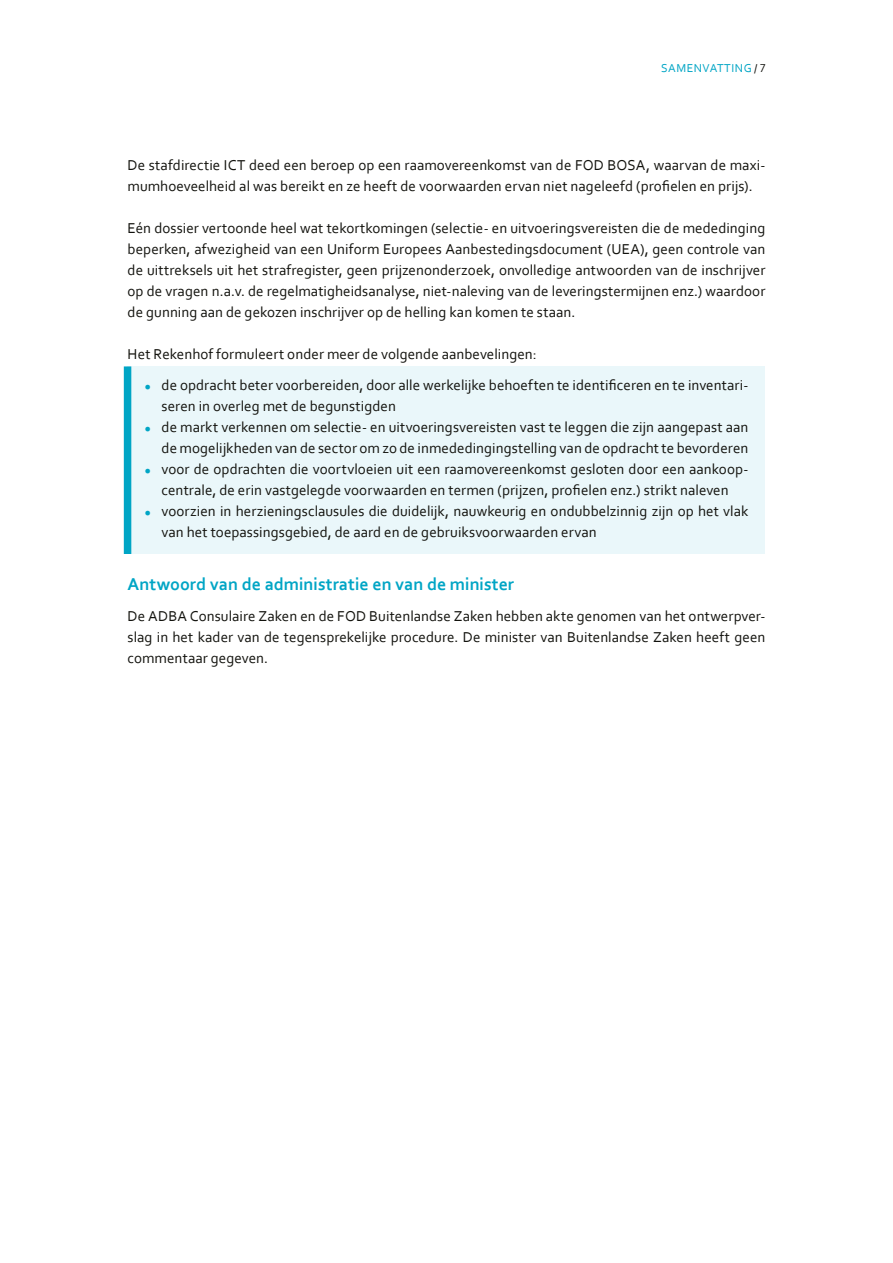
<style>
.page{position:relative;width:893px;height:1263px;background:#fff}
.page>*{position:absolute;margin:0;border:0;box-sizing:border-box;transform-origin:0 0}
.t1{font:700 18px "Corbel";color:#00a5c5}
.t2{font:15px/21px "Corbel";letter-spacing:.005em;color:#12120d}
.t3{font:12px "Corbel";letter-spacing:.04em;color:#00a5c5}
.s1{color:#12120d}
.s2{color:#00a5c5}
</style>
<div class="page">
<div style="left:128px;top:366px;width:637px;height:188px;background:#eaf7fa"></div>
<div style="left:124px;top:366px;width:7px;height:188px;background:#00a5c5"></div>
<p class="t3" style="left:661px;top:60px;width:106px">SAMENVATTING <span class="s1">/ 7</span></p>
<p class="t2" style="left:128px;top:154px;width:639px">De stafdirectie ICT deed een beroep op een raamovereenkomst van de FOD BOSA, waarvan de maxi&shy;mumhoeveelheid al was bereikt en ze heeft de voorwaarden ervan niet nageleefd (profielen en prijs).</p>
<p class="t2" style="left:128px;top:217px;width:639px;text-align:justify">Eén dossier vertoonde heel wat tekortkomingen (selectie- en uitvoeringsvereisten die de mededinging beperken, afwezigheid van een Uniform Europees Aanbestedingsdocument (UEA), geen controle van de uittreksels uit het strafregister, geen prijzenonderzoek, onvolledige antwoorden van de inschrijver op de vragen n.a.v. de regelmatigheidsanalyse, niet-naleving van de leveringstermijnen enz.) waardoor de gunning aan de gekozen inschrijver op de helling kan komen te staan.</p>
<p class="t2" style="left:128px;top:343px;width:411px">Het Rekenhof formuleert onder meer de volgende aanbevelingen:</p>
<p class="t2" style="left:162px;top:374px;width:588px;text-indent:-17px"><span class="s2">•</span> de opdracht beter voorbereiden, door alle werkelijke behoeften te identificeren en te inventari&shy;seren in overleg met de begunstigden</p>
<p class="t2" style="left:145px;top:416px;width:605px;text-align:right"><span class="s2">•</span> de markt verkennen om selectie- en uitvoeringsvereisten vast te leggen die zijn aangepast aan de mogelijkheden van de sector om zo de inmededingingstelling van de opdracht te bevorderen</p>
<p class="t2" style="left:145px;top:458px;width:605px;text-align:center"><span class="s2">•</span> voor de opdrachten die voortvloeien uit een raamovereenkomst gesloten door een aankoop&shy;centrale, de erin vastgelegde voorwaarden en termen (prijzen, profielen enz.) strikt naleven</p>
<p class="t2" style="left:162px;top:500px;width:588px;text-indent:-17px"><span class="s2">•</span> voorzien in herzieningsclausules die duidelijk, nauwkeurig en ondubbelzinnig zijn op het vlak van het toepassingsgebied, de aard en de gebruiksvoorwaarden ervan</p>
<p class="t1" style="left:128px;top:573px;width:388px">Antwoord van de administratie en van de minister</p>
<p class="t2" style="left:128px;top:605px;width:639px;text-align:justify">De ADBA Consulaire Zaken en de FOD Buitenlandse Zaken hebben akte genomen van het ontwerpver&shy;slag in het kader van de tegensprekelijke procedure. De minister van Buitenlandse Zaken heeft geen commentaar gegeven.</p>
</div>
